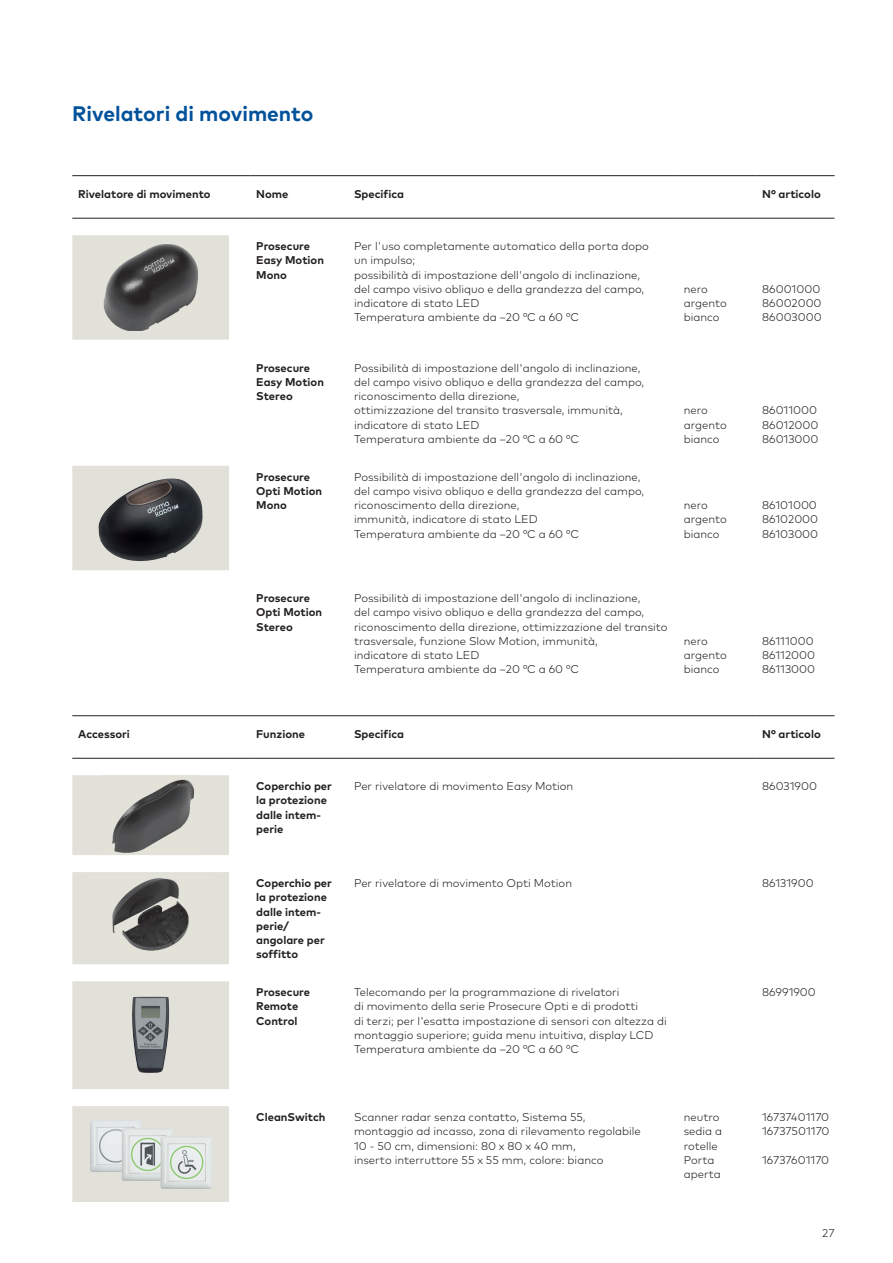
<style>
.page{position:relative;width:893px;height:1263px;background:#fff}
.page>*{position:absolute;margin:0;border:0;box-sizing:border-box;transform-origin:0 0}
.t1{font:700 21px "Mark Pro";color:#01519b}
.t2{font:300 11.25px/14.2px "Mark Pro";color:#231f20}
.t3{font:700 11.25px/14.2px "Mark Pro";color:#231f20}
</style>
<div class="page">
<svg style="left:72px;top:235px;width:157px;height:335px"></svg>
<hr style="left:72px;top:175px;width:157px;height:1px;background:#231f20">
<svg style="left:229px;top:175px;width:21px;height:1px"></svg>
<hr style="left:250px;top:175px;width:98px;height:1px;background:#231f20">
<hr style="left:348px;top:175px;width:330px;height:1px;background:#231f20">
<hr style="left:678px;top:175px;width:78px;height:1px;background:#231f20">
<hr style="left:756px;top:175px;width:78px;height:1px;background:#231f20">
<hr style="left:72px;top:218px;width:157px;height:1px;background:#231f20">
<svg style="left:229px;top:218px;width:21px;height:1px"></svg>
<hr style="left:250px;top:218px;width:98px;height:1px;background:#231f20">
<hr style="left:348px;top:218px;width:330px;height:1px;background:#231f20">
<hr style="left:678px;top:218px;width:78px;height:1px;background:#231f20">
<hr style="left:756px;top:218px;width:78px;height:1px;background:#231f20">
<img style="left:104px;top:244px;width:94px;height:87px">
<div style="left:95px;top:473px;width:111px;height:94px;background:#e2e1d9"></div>
<img style="left:98px;top:478px;width:105px;height:83px">
<svg style="left:72px;top:775px;width:157px;height:427px;fill:#e2e1d9"></svg>
<hr style="left:72px;top:715px;width:157px;height:1px;background:#231f20">
<hr style="left:72px;top:758px;width:157px;height:1px;background:#231f20">
<svg style="left:229px;top:715px;width:21px;height:1px"></svg>
<hr style="left:250px;top:715px;width:98px;height:1px;background:#231f20">
<hr style="left:348px;top:715px;width:330px;height:1px;background:#231f20">
<hr style="left:678px;top:715px;width:78px;height:1px;background:#231f20">
<hr style="left:756px;top:715px;width:78px;height:1px;background:#231f20">
<svg style="left:229px;top:758px;width:21px;height:1px"></svg>
<hr style="left:250px;top:758px;width:98px;height:1px;background:#231f20">
<hr style="left:348px;top:758px;width:330px;height:1px;background:#231f20">
<hr style="left:678px;top:758px;width:78px;height:1px;background:#231f20">
<hr style="left:756px;top:758px;width:78px;height:1px;background:#231f20">
<img style="left:102px;top:776px;width:97px;height:76px">
<img style="left:89px;top:876px;width:124px;height:76px">
<div style="left:81px;top:990px;width:139px;height:89px;background:#e2e1d9"></div>
<img style="left:132px;top:997px;width:36px;height:76px">
<img style="left:90px;top:1120px;width:12px;height:52px">
<img style="left:102px;top:1117px;width:90px;height:78px">
<img style="left:144px;top:1126px;width:84px;height:76px">
<h1 class="t1" style="left:72px;top:98px;width:243px">Rivelatori di movimento</h1>
<p class="t3" style="left:78px;top:186px;width:134px">Rivelatore di movimento</p>
<p class="t3" style="left:256px;top:186px;width:34px">Nome</p>
<p class="t3" style="left:354px;top:186px;width:51px">Specifica</p>
<p class="t3" style="left:762px;top:186px;width:60px">N° articolo</p>
<p class="t3" style="left:256px;top:238px;width:69px">Prosecure<br>Easy Motion<br>Mono</p>
<p class="t2" style="left:354px;top:238px;width:296px">Per l'uso completamente automatico della porta dopo un impulso;<br>possibilità di impostazione dell'angolo di inclinazione, del campo visivo obliquo e della grandezza del campo, indicatore di stato LED<br>Temperatura ambiente da –20 °C a 60 °C</p>
<p class="t3" style="left:256px;top:359px;width:69px">Prosecure<br>Easy Motion<br>Stereo</p>
<p class="t2" style="left:354px;top:360px;width:292px">Possibilità di impostazione dell'angolo di inclinazione, del campo visivo obliquo e della grandezza del campo, riconoscimento della direzione,<br>ottimizzazione del transito trasversale, immunità, indicatore di stato LED<br>Temperatura ambiente da –20 °C a 60 °C</p>
<p class="t3" style="left:256px;top:469px;width:68px">Prosecure<br>Opti Motion<br>Mono</p>
<p class="t2" style="left:354px;top:469px;width:292px">Possibilità di impostazione dell'angolo di inclinazione, del campo visivo obliquo e della grandezza del campo, riconoscimento della direzione,<br>immunità, indicatore di stato LED<br>Temperatura ambiente da –20 °C a 60 °C</p>
<p class="t2" style="left:684px;top:281px;width:45px">nero argento bianco</p>
<p class="t2" style="left:762px;top:281px;width:61px;text-align:justify">86001000<br>86002000<br>86003000</p>
<p class="t2" style="left:684px;top:402px;width:45px">nero argento bianco</p>
<p class="t2" style="left:762px;top:402px;width:58px">86011000<br>86012000<br>86013000</p>
<p class="t2" style="left:684px;top:497px;width:45px">nero argento bianco</p>
<p class="t2" style="left:762px;top:497px;width:58px;text-align:justify">86101000<br>86102000<br>86103000</p>
<p class="t3" style="left:256px;top:590px;width:68px">Prosecure<br>Opti Motion<br>Stereo</p>
<p class="t2" style="left:354px;top:590px;width:315px">Possibilità di impostazione dell'angolo di inclinazione,<br>del campo visivo obliquo e della grandezza del campo, riconoscimento della direzione, ottimizzazione del transito trasversale, funzione Slow Motion, immunità,<br>indicatore di stato LED<br>Temperatura ambiente da –20 °C a 60 °C</p>
<p class="t2" style="left:684px;top:633px;width:45px">nero argento bianco</p>
<p class="t2" style="left:762px;top:633px;width:54px">86111000<br>86112000<br>86113000</p>
<p class="t3" style="left:78px;top:726px;width:53px">Accessori</p>
<p class="t3" style="left:256px;top:726px;width:50px">Funzione</p>
<p class="t3" style="left:354px;top:726px;width:51px">Specifica</p>
<p class="t3" style="left:762px;top:726px;width:60px">N° articolo</p>
<p class="t3" style="left:256px;top:778px;width:77px">Coperchio per la protezione dalle intem&shy;perie</p>
<p class="t2" style="left:354px;top:778px;width:221px">Per rivelatore di movimento Easy Motion</p>
<p class="t2" style="left:762px;top:778px;width:56px">86031900</p>
<p class="t3" style="left:256px;top:875px;width:77px">Coperchio per la protezione dalle intem&shy;perie/ angolare per soffitto</p>
<p class="t2" style="left:354px;top:875px;width:220px">Per rivelatore di movimento Opti Motion</p>
<p class="t2" style="left:762px;top:875px;width:53px">86131900</p>
<p class="t3" style="left:256px;top:984px;width:55px">Prosecure<br>Remote<br>Control</p>
<p class="t2" style="left:354px;top:984px;width:314px">Telecomando per la programmazione di rivelatori<br>di movimento della serie Prosecure Opti e di prodotti<br>di terzi; per l'esatta impostazione di sensori con altezza di montaggio superiore; guida menu intuitiva, display LCD Temperatura ambiente da –20 °C a 60 °C</p>
<p class="t2" style="left:762px;top:984px;width:55px">86991900</p>
<p class="t3" style="left:256px;top:1109px;width:71px">CleanSwitch</p>
<p class="t2" style="left:354px;top:1109px;width:288px">Scanner radar senza contatto, Sistema 55, montaggio ad incasso, zona di rilevamento regolabile 10 - 50 cm, dimensioni: 80 x 80 x 40 mm,<br>inserto interruttore 55 x 55 mm, colore: bianco</p>
<p class="t2" style="left:684px;top:1109px;width:40px">neutro sedia a rotelle<br>Porta aperta</p>
<p class="t2" style="left:762px;top:1109px;width:69px">16737401170<br>16737501170</p>
<p class="t2" style="left:762px;top:1152px;width:68px">16737601170</p>
<p class="t2" style="left:822px;top:1225px;width:14px">27</p>
</div>
